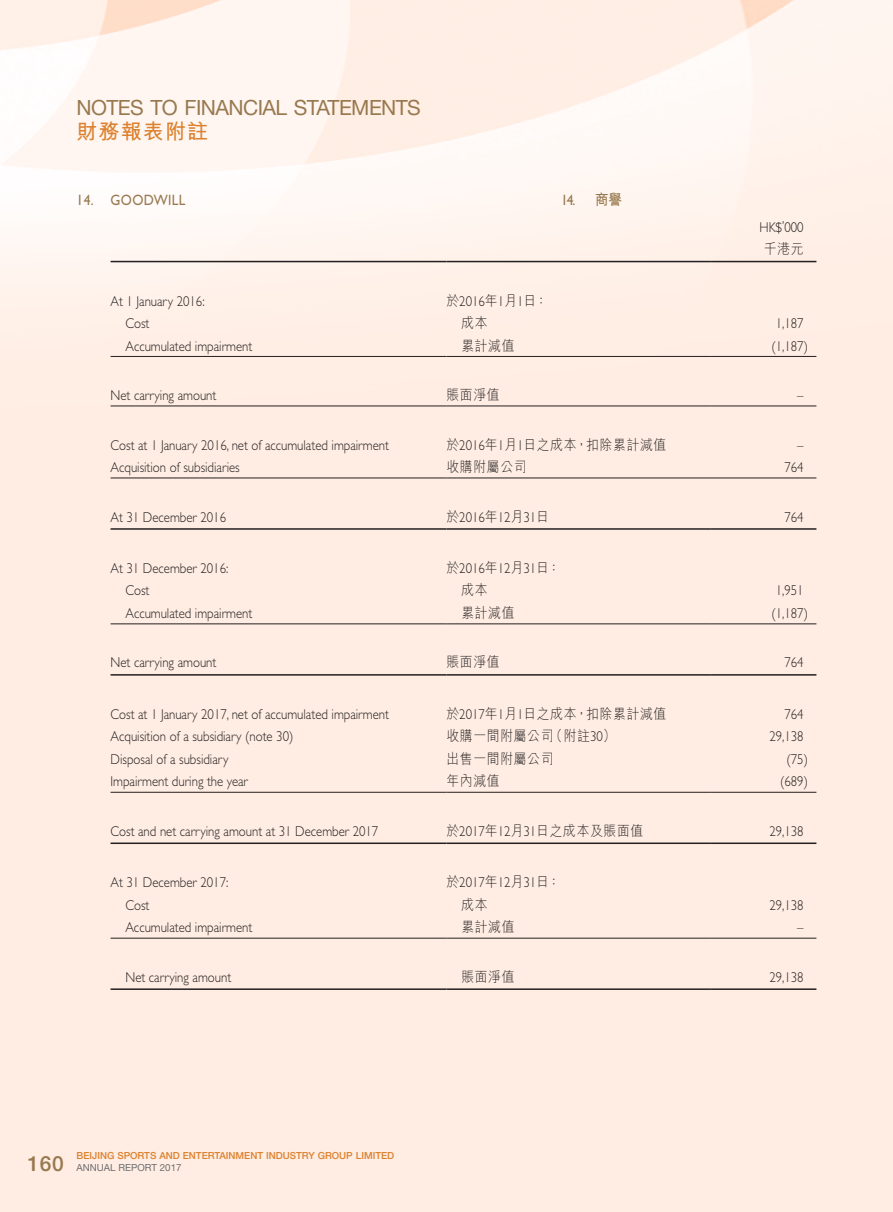
<style>
.page{position:relative;width:893px;height:1212px;background:#fff}
.page>*{position:absolute;margin:0;border:0;box-sizing:border-box;transform-origin:0 0}
.t1{font:21px "Helvetica Neue LT Std";letter-spacing:-.03em;color:#98794f}
.t2{font:700 21px "M Hei HK";letter-spacing:.055em;color:#dc812e}
.t3{font:500 21px "Helvetica Neue LT Std";color:#98794f}
.Heading_1{font:15px "Gill Sans Std";letter-spacing:.03em;color:#98794f;scale:.9 1}
.C_Heading_1{font:15px "Gill Sans Std";color:#98794f;scale:.9 1}
.Body_Text{font:300 14.25px "Gill Sans Std";color:#231f20;scale:.9 1}
.Body_Text-2{font:300 14.25px "M Hei HK";letter-spacing:.05em;color:#231f20;scale:.9 1}
.t4{font:500 9.75px "Helvetica Neue LT Std";color:#dc812e}
.t5{font:9.75px "Helvetica Neue LT Std";color:#6c6d70}
.s1{font-family:"M Hei HK";font-weight:700}
.s2{font-family:"M Hei HK"}
.s3{font-family:"Gill Sans Std"}
</style>
<div class="page">
<hr style="left:111px;top:261px;width:335px;height:1px;background:#231f20">
<hr style="left:446px;top:261px;width:264px;height:1px;background:#231f20">
<hr style="left:710px;top:261px;width:106px;height:1px;background:#231f20">
<hr style="left:111px;top:356px;width:335px;height:1px;background:#231f20">
<hr style="left:446px;top:356px;width:264px;height:1px;background:#231f20">
<hr style="left:710px;top:356px;width:106px;height:1px;background:#231f20">
<hr style="left:111px;top:406px;width:335px;height:1px;background:#231f20">
<hr style="left:446px;top:406px;width:264px;height:1px;background:#231f20">
<hr style="left:710px;top:406px;width:106px;height:1px;background:#231f20">
<hr style="left:111px;top:478px;width:335px;height:1px;background:#231f20">
<hr style="left:446px;top:478px;width:264px;height:1px;background:#231f20">
<hr style="left:710px;top:478px;width:106px;height:1px;background:#231f20">
<hr style="left:111px;top:528px;width:335px;height:2px;background:#231f20">
<hr style="left:446px;top:528px;width:264px;height:2px;background:#231f20">
<hr style="left:710px;top:528px;width:106px;height:2px;background:#231f20">
<hr style="left:111px;top:623px;width:335px;height:1px;background:#231f20">
<hr style="left:446px;top:623px;width:264px;height:1px;background:#231f20">
<hr style="left:710px;top:623px;width:106px;height:1px;background:#231f20">
<hr style="left:111px;top:674px;width:335px;height:2px;background:#231f20">
<hr style="left:446px;top:674px;width:264px;height:2px;background:#231f20">
<hr style="left:710px;top:674px;width:106px;height:2px;background:#231f20">
<hr style="left:111px;top:792px;width:335px;height:1px;background:#231f20">
<hr style="left:446px;top:792px;width:264px;height:1px;background:#231f20">
<hr style="left:710px;top:792px;width:106px;height:1px;background:#231f20">
<hr style="left:111px;top:842px;width:335px;height:2px;background:#231f20">
<hr style="left:446px;top:842px;width:264px;height:2px;background:#231f20">
<hr style="left:710px;top:842px;width:106px;height:2px;background:#231f20">
<hr style="left:111px;top:938px;width:335px;height:1px;background:#231f20">
<hr style="left:446px;top:938px;width:264px;height:1px;background:#231f20">
<hr style="left:710px;top:938px;width:106px;height:1px;background:#231f20">
<hr style="left:111px;top:988px;width:335px;height:2px;background:#231f20">
<hr style="left:446px;top:988px;width:264px;height:2px;background:#231f20">
<hr style="left:710px;top:988px;width:106px;height:2px;background:#231f20">
<p class="t1" style="left:77px;top:95px;width:346px">NOTES TO FINANCIAL STATEMENTS</p>
<p class="t2" style="left:77px;top:116px;width:133px">財務報表附註</p>
<p class="Heading_1" style="left:77px;top:191px;width:123px">14. GOODWILL</p>
<p class="C_Heading_1" style="left:561px;top:191px;width:69px">14. <span class="s1">商譽</span></p>
<p class="Body_Text" style="left:759px;top:219px;width:51px">HK$’000</p>
<p class="Body_Text-2" style="left:764px;top:242px;width:46px">千港元</p>
<p class="Body_Text" style="left:111px;top:293px;width:106px">At 1 January 2016:</p>
<p class="Body_Text" style="left:446px;top:293px;width:114px"><span class="s2">於</span>2016<span class="s2">年</span>1<span class="s2">月</span>1<span class="s2">日：</span></p>
<p class="Body_Text" style="left:125px;top:315px;width:28px">Cost</p>
<p class="Body_Text-2" style="left:461px;top:315px;width:31px">成本</p>
<p class="Body_Text" style="left:776px;top:315px;width:33px">1,187</p>
<p class="Body_Text" style="left:125px;top:338px;width:143px">Accumulated impairment</p>
<p class="Body_Text-2" style="left:461px;top:338px;width:61px">累計減值</p>
<p class="Body_Text" style="left:771px;top:338px;width:42px">(1,187)</p>
<p class="Body_Text" style="left:111px;top:387px;width:119px">Net carrying amount</p>
<p class="Body_Text-2" style="left:446px;top:387px;width:61px">賬面淨值</p>
<p class="Body_Text" style="left:797px;top:387px;width:9px">–</p>
<p class="Body_Text" style="left:111px;top:437px;width:311px">Cost at 1 January 2016, net of accumulated impairment</p>
<p class="Body_Text-2" style="left:446px;top:437px;width:246px">於<span class="s3">2016</span>年<span class="s3">1</span>月<span class="s3">1</span>日之成本，扣除累計減值</p>
<p class="Body_Text" style="left:797px;top:437px;width:9px">–</p>
<p class="Body_Text" style="left:111px;top:459px;width:145px">Acquisition of subsidiaries</p>
<p class="Body_Text-2" style="left:446px;top:459px;width:91px">收購附屬公司</p>
<p class="Body_Text" style="left:784px;top:459px;width:23px">764</p>
<p class="Body_Text" style="left:111px;top:509px;width:130px">At 31 December 2016</p>
<p class="Body_Text" style="left:446px;top:509px;width:115px"><span class="s2">於</span>2016<span class="s2">年</span>12<span class="s2">月</span>31<span class="s2">日</span></p>
<p class="Body_Text" style="left:784px;top:509px;width:23px">764</p>
<p class="Body_Text" style="left:111px;top:560px;width:132px">At 31 December 2016:</p>
<p class="Body_Text" style="left:446px;top:560px;width:128px"><span class="s2">於</span>2016<span class="s2">年</span>12<span class="s2">月</span>31<span class="s2">日：</span></p>
<p class="Body_Text" style="left:125px;top:583px;width:28px">Cost</p>
<p class="Body_Text-2" style="left:461px;top:583px;width:31px">成本</p>
<p class="Body_Text" style="left:776px;top:583px;width:33px">1,951</p>
<p class="Body_Text" style="left:125px;top:605px;width:143px">Accumulated impairment</p>
<p class="Body_Text-2" style="left:461px;top:605px;width:61px">累計減值</p>
<p class="Body_Text" style="left:771px;top:605px;width:42px">(1,187)</p>
<p class="Body_Text" style="left:111px;top:655px;width:119px">Net carrying amount</p>
<p class="Body_Text-2" style="left:446px;top:655px;width:61px">賬面淨值</p>
<p class="Body_Text" style="left:784px;top:655px;width:23px">764</p>
<p class="Body_Text" style="left:111px;top:706px;width:311px">Cost at 1 January 2017, net of accumulated impairment</p>
<p class="Body_Text-2" style="left:446px;top:706px;width:246px">於<span class="s3">2017</span>年<span class="s3">1</span>月<span class="s3">1</span>日之成本，扣除累計減值</p>
<p class="Body_Text" style="left:784px;top:706px;width:23px">764</p>
<p class="Body_Text" style="left:111px;top:728px;width:205px">Acquisition of a subsidiary (note 30)</p>
<p class="Body_Text-2" style="left:446px;top:729px;width:190px">收購一間附屬公司（附註<span class="s3">30</span>）</p>
<p class="Body_Text" style="left:769px;top:728px;width:40px">29,138</p>
<p class="Body_Text" style="left:111px;top:751px;width:132px">Disposal of a subsidiary</p>
<p class="Body_Text-2" style="left:446px;top:751px;width:120px">出售一間附屬公司</p>
<p class="Body_Text" style="left:787px;top:751px;width:25px">(75)</p>
<p class="Body_Text" style="left:111px;top:773px;width:154px">Impairment during the year</p>
<p class="Body_Text-2" style="left:446px;top:774px;width:61px">年內減值</p>
<p class="Body_Text" style="left:780px;top:773px;width:32px">(689)</p>
<p class="Body_Text" style="left:111px;top:823px;width:299px">Cost and net carrying amount at 31 December 2017</p>
<p class="Body_Text-2" style="left:446px;top:823px;width:220px">於<span class="s3">2017</span>年<span class="s3">12</span>月<span class="s3">31</span>日之成本及賬面值</p>
<p class="Body_Text" style="left:769px;top:823px;width:40px">29,138</p>
<p class="Body_Text" style="left:111px;top:874px;width:132px">At 31 December 2017:</p>
<p class="Body_Text" style="left:446px;top:874px;width:128px"><span class="s2">於</span>2017<span class="s2">年</span>12<span class="s2">月</span>31<span class="s2">日：</span></p>
<p class="Body_Text" style="left:125px;top:897px;width:28px">Cost</p>
<p class="Body_Text-2" style="left:461px;top:897px;width:31px">成本</p>
<p class="Body_Text" style="left:769px;top:897px;width:40px">29,138</p>
<p class="Body_Text" style="left:125px;top:919px;width:143px">Accumulated impairment</p>
<p class="Body_Text-2" style="left:461px;top:920px;width:61px">累計減值</p>
<p class="Body_Text" style="left:797px;top:919px;width:9px">–</p>
<p class="Body_Text" style="left:125px;top:969px;width:119px">Net carrying amount</p>
<p class="Body_Text-2" style="left:461px;top:969px;width:61px">賬面淨值</p>
<p class="Body_Text" style="left:769px;top:969px;width:40px">29,138</p>
<p class="t4" style="left:77px;top:1149px;width:319px">BEIJING SPORTS AND ENTERTAINMENT INDUSTRY GROUP LIMITED</p>
<p class="t3" style="left:28px;top:1151px;width:38px">160</p>
<p class="t5" style="left:77px;top:1161px;width:106px">ANNUAL REPORT 2017</p>
</div>
